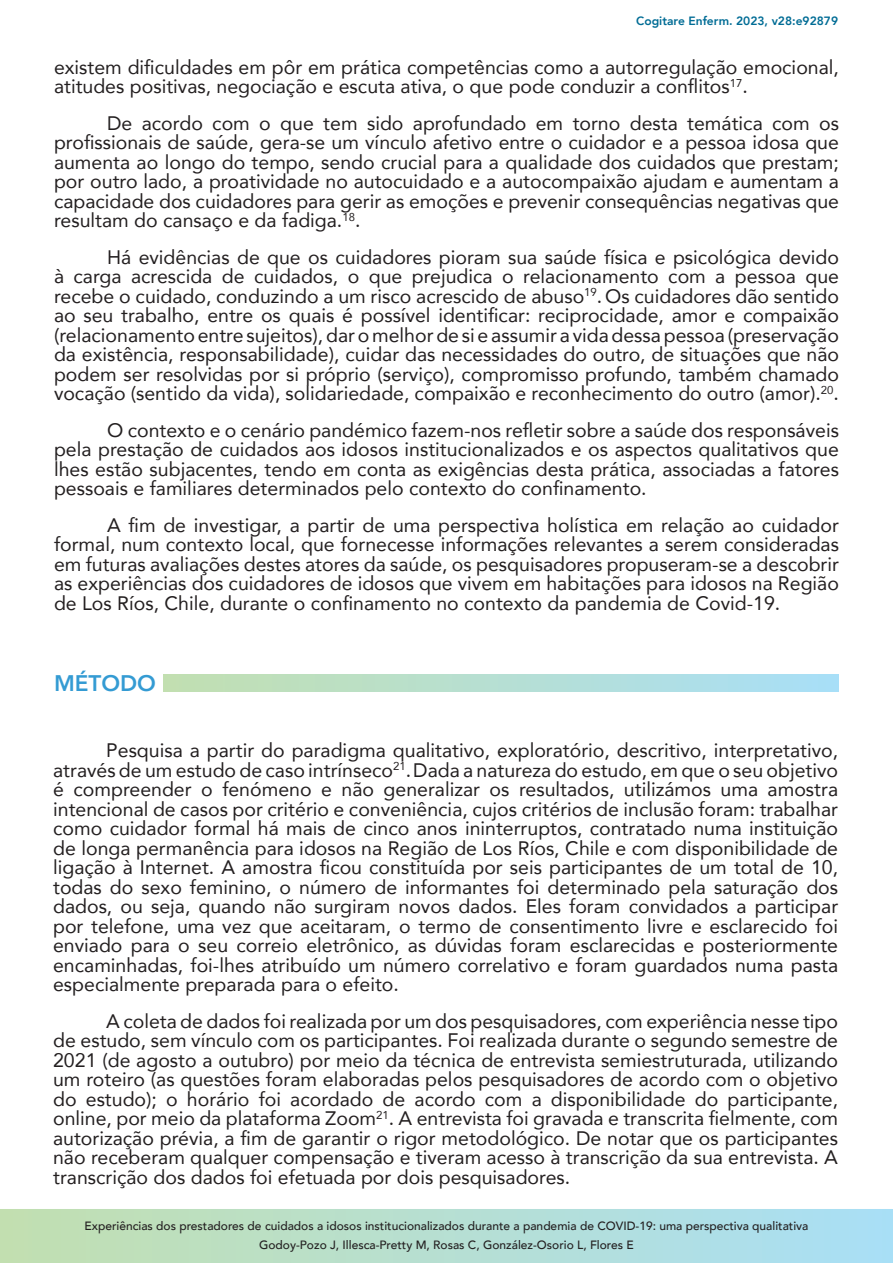
<style>
.page{position:relative;width:893px;height:1263px;background:#fff}
.page>*{position:absolute;margin:0;border:0;box-sizing:border-box;transform-origin:0 0}
.t1{font:800 22.5px "Avenir";color:#349bd3}
.t2{font:19.5px/19.5px "Avenir";color:#231f20;text-align:justify}
.t3{font:500 12px/18.6px "Avenir";color:#231f20;text-align:center}
.t4{font:800 12px "Avenir";color:#006c95}
</style>
<div class="page">
<svg style="left:0;top:1209px;width:893px;height:54px"></svg>
<div style="left:163px;top:675px;width:676px;height:16px;background:linear-gradient(to right,#c3dfb0,#a9dff7)"></div>
<p class="t4" style="left:636px;top:10px;width:203px">Cogitare Enferm. 2023, v28:e92879</p>
<p class="t2" style="left:54px;top:56px;width:786px">existem dificuldades em pôr em prática competências como a autorregulação emocional, atitudes positivas, negociação e escuta ativa, o que pode conduzir a conflitos<sup>17</sup>.</p>
<p class="t2" style="left:54px;top:112px;width:787px;text-indent:53px">De acordo com o que tem sido aprofundado em torno desta temática com os profissionais de saúde, gera-se um vínculo afetivo entre o cuidador e a pessoa idosa que aumenta ao longo do tempo, sendo crucial para a qualidade dos cuidados que prestam; por outro lado, a proatividade no autocuidado e a autocompaixão ajudam e aumentam a capacidade dos cuidadores para gerir as emoções e prevenir consequências negativas que resultam do cansaço e da fadiga.<sup>18</sup>.</p>
<p class="t2" style="left:54px;top:246px;width:786px;text-indent:53px">Há evidências de que os cuidadores pioram sua saúde física e psicológica devido à carga acrescida de cuidados, o que prejudica o relacionamento com a pessoa que recebe o cuidado, conduzindo a um risco acrescido de abuso<sup>19</sup>. Os cuidadores dão sentido ao seu trabalho, entre os quais é possível identificar: reciprocidade, amor e compaixão (relacionamento entre sujeitos), dar o melhor de si e assumir a vida dessa pessoa (preservação da existência, responsabilidade), cuidar das necessidades do outro, de situações que não podem ser resolvidas por si próprio (serviço), compromisso profundo, também chamado vocação (sentido da vida), solidariedade, compaixão e reconhecimento do outro (amor).<sup>20</sup>.</p>
<p class="t2" style="left:54px;top:419px;width:786px;text-indent:53px">O contexto e o cenário pandémico fazem-nos refletir sobre a saúde dos responsáveis pela prestação de cuidados aos idosos institucionalizados e os aspectos qualitativos que lhes estão subjacentes, tendo em conta as exigências desta prática, associadas a fatores pessoais e familiares determinados pelo contexto do confinamento.</p>
<p class="t2" style="left:54px;top:514px;width:786px;text-indent:53px">A fim de investigar, a partir de uma perspectiva holística em relação ao cuidador formal, num contexto local, que fornecesse informações relevantes a serem consideradas em futuras avaliações destes atores da saúde, os pesquisadores propuseram-se a descobrir as experiências dos cuidadores de idosos que vivem em habitações para idosos na Região de Los Ríos, Chile, durante o confinamento no contexto da pandemia de Covid-19.</p>
<p class="t1" style="left:54px;top:663px;width:104px">MÉTODO</p>
<p class="t2" style="left:53px;top:740px;width:787px;text-indent:53px">Pesquisa a partir do paradigma qualitativo, exploratório, descritivo, interpretativo, através de um estudo de caso intrínseco<sup>21</sup>.Dada a natureza do estudo, em que o seu objetivo é compreender o fenómeno e não generalizar os resultados, utilizámos uma amostra intencional de casos por critério e conveniência, cujos critérios de inclusão foram: trabalhar como cuidador formal há mais de cinco anos ininterruptos, contratado numa instituição de longa permanência para idosos na Região de Los Ríos, Chile e com disponibilidade de ligação à Internet. A amostra ficou constituída por seis participantes de um total de 10, todas do sexo feminino, o número de informantes foi determinado pela saturação dos dados, ou seja, quando não surgiram novos dados. Eles foram convidados a participar por telefone, uma vez que aceitaram, o termo de consentimento livre e esclarecido foi enviado para o seu correio eletrônico, as dúvidas foram esclarecidas e posteriormente encaminhadas, foi-lhes atribuído um número correlativo e foram guardados numa pasta especialmente preparada para o efeito.</p>
<p class="t2" style="left:53px;top:1010px;width:786px;text-indent:53px">A coleta de dados foi realizada por um dos pesquisadores, com experiência nesse tipo de estudo, sem vínculo com os participantes. Foi realizada durante o segundo semestre de 2021 (de agosto a outubro) por meio da técnica de entrevista semiestruturada, utilizando um roteiro (as questões foram elaboradas pelos pesquisadores de acordo com o objetivo do estudo); o horário foi acordado de acordo com a disponibilidade do participante, online, por meio da plataforma Zoom<sup>21</sup>. A entrevista foi gravada e transcrita fielmente, com autorização prévia, a fim de garantir o rigor metodológico. De notar que os participantes não receberam qualquer compensação e tiveram acesso à transcrição da sua entrevista. A transcrição dos dados foi efetuada por dois pesquisadores.</p>
<p class="t3" style="left:84px;top:1216px;width:725px">Experiências dos prestadores de cuidados a idosos institucionalizados durante a pandemia de COVID-19: uma perspectiva qualitativa<br>Godoy-Pozo J, Illesca-Pretty M, Rosas C, González-Osorio L, Flores E</p>
</div>
